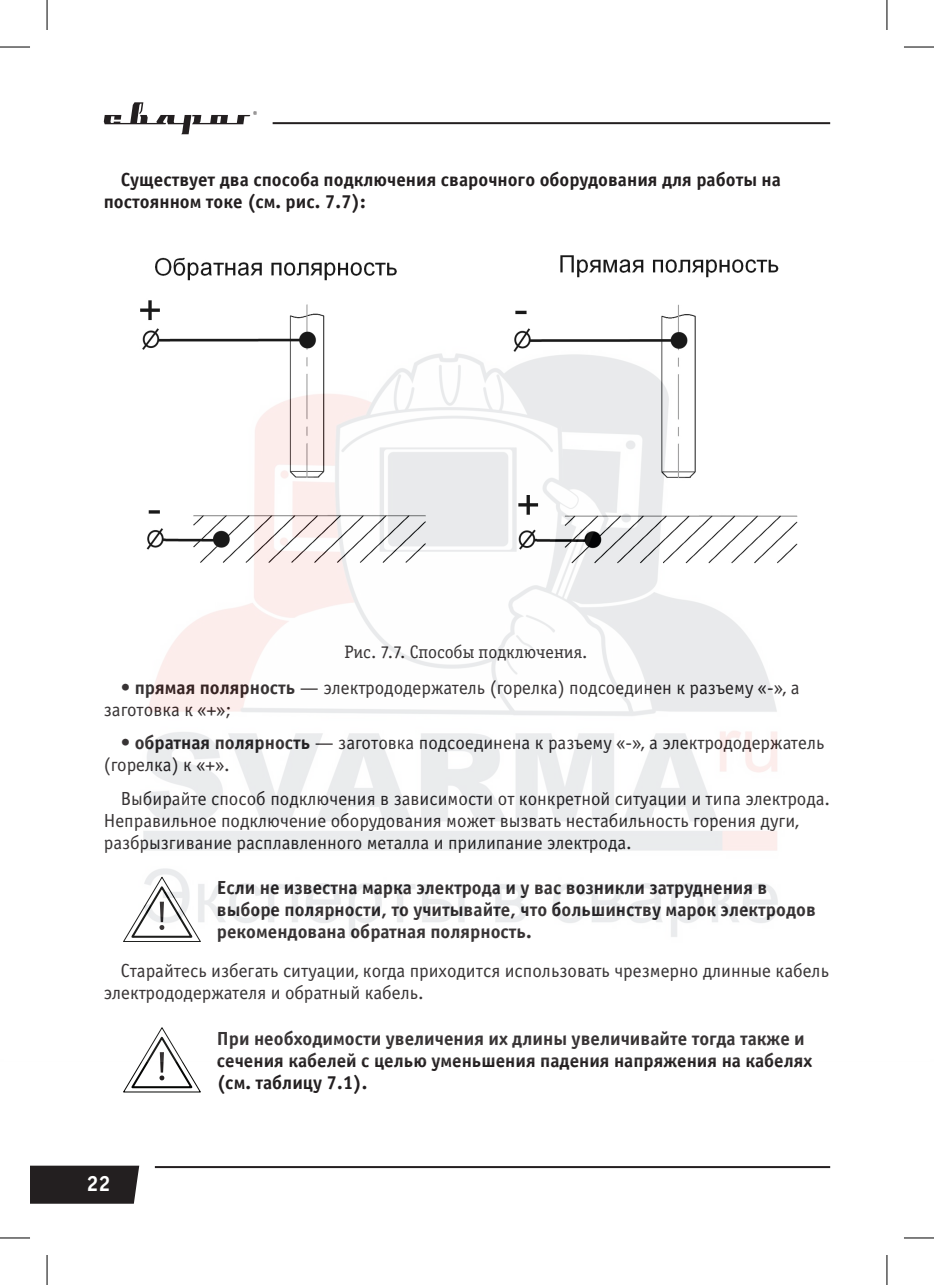
<style>
.page{position:relative;width:934px;height:1285px;background:#fff}
.page>*{position:absolute;margin:0;border:0;box-sizing:border-box;transform-origin:0 0}
.t1{font:700 22px "Officina Serif C";color:#fff}
.t2{font:19px/22px "Officina Sans C";color:#231f20}
.t3{font:700 19px/22px "Officina Sans C";color:#231f20}
.t4{font:18px "Officina Serif Book C";color:#231f20}
.s1{font-weight:700}
</style>
<div class="page">
<div style="left:30px;top:1165px;width:109px;height:38px;background:#231f20"></div>
<hr style="left:155px;top:1166px;width:674px;height:2px;background:#231f20">
<hr style="left:272px;top:122px;width:557px;height:2px;background:#231f20">
<svg style="left:104px;top:102px;width:153px;height:32px"></svg>
<svg style="left:123px;top:1061px;width:77px;height:31px"></svg>
<hr style="left:0;top:47px;width:30px;height:1px;background:#000">
<hr style="left:903px;top:47px;width:30px;height:1px;background:#000">
<hr style="left:0;top:1237px;width:30px;height:1px;background:#000">
<hr style="left:903px;top:1237px;width:30px;height:1px;background:#000">
<hr style="left:47px;top:0;width:1px;height:30px;background:#000">
<hr style="left:47px;top:1255px;width:1px;height:30px;background:#000">
<hr style="left:886px;top:0;width:1px;height:30px;background:#000">
<hr style="left:886px;top:1255px;width:1px;height:30px;background:#000">
<img style="left:123px;top:255px;width:675px;height:806px">
<p class="t3" style="left:104px;top:169px;width:678px;text-indent:17px">Существует два способа подключения сварочного оборудования для работы на постоянном токе (см. рис. 7.7):</p>
<p class="t4" style="left:344px;top:642px;width:245px">Рис. 7.7. Способы подключения.</p>
<p class="t2" style="left:104px;top:677px;width:697px;text-indent:17px">• <span class="s1">прямая полярность</span> — электрододержатель (горелка) подсоединен к разъему «-», а заготовка к «+»;</p>
<p class="t2" style="left:104px;top:732px;width:721px;text-indent:17px">• <span class="s1">обратная полярность</span> — заготовка подсоединена к разъему «-», а электрододержатель (горелка) к «+».</p>
<p class="t2" style="left:104px;top:787px;width:727px;text-indent:17px">Выбирайте способ подключения в зависимости от конкретной ситуации и типа электрода.<br>Неправильное подключение оборудования может вызвать нестабильность горения дуги, разбрызгивание расплавленного металла и прилипание электрода.</p>
<p class="t3" style="left:217px;top:877px;width:600px">Если не известна марка электрода и у вас возникли затруднения в выборе полярности, то учитывайте, что большинству марок электродов рекомендована обратная полярность.</p>
<p class="t2" style="left:104px;top:960px;width:726px;text-indent:17px">Старайтесь избегать ситуации, когда приходится использовать чрезмерно длинные кабель электрододержателя и обратный кабель.</p>
<p class="t3" style="left:217px;top:1027px;width:596px">При необходимости увеличения их длины увеличивайте тогда также и сечения кабелей с целью уменьшения падения напряжения на кабелях (см. таблицу 7.1).</p>
<p class="t1" style="left:86px;top:1170px;width:26px">22</p>
</div>
